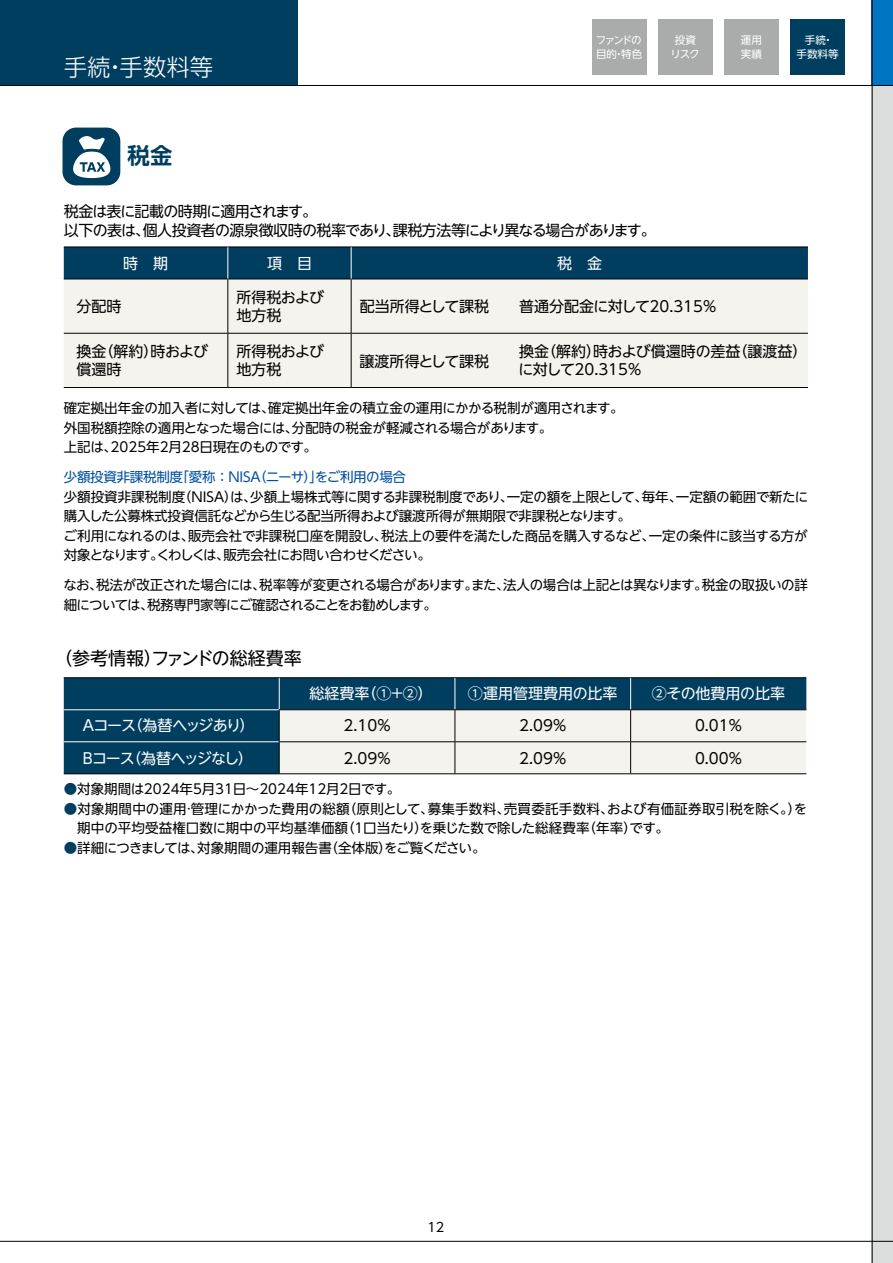
<style>
.page{position:relative;width:893px;height:1263px;background:#fff}
.page>*{position:absolute;margin:0;border:0;box-sizing:border-box;transform-origin:0 0}
.t1{font:300 23.4px "UD Shin Go NT Pro";color:#fff}
.t2{font:700 22.35px "UD Shin Go NT Pro De";color:#003e60}
.t3{font:18px "UD Shin Go NT Pro";color:#000}
.t4{font:15px/19.5px "UD Shin Go NT Pro";letter-spacing:-.03em;color:#000}
.t5{font:15px/18px "UD Shin Go NT Pro";color:#000}
.t6{font:15px "UD Shin Go NT Pro";letter-spacing:-.015em;color:#fff}
.t7{font:15px "UD Shin Go NT Pro";letter-spacing:-.07em;color:#fff}
.t8{font:13.5px/19.5px "UD Shin Go NT Pro";letter-spacing:-.015em;color:#000}
.t9{font:13.5px/19.5px "UD Shin Go NT Pro";letter-spacing:.01em;color:#000}
.t10{font:13.5px/19.5px "UD Shin Go NT Pro";letter-spacing:-.04em;color:#000}
.t11{font:13.5px "UD Shin Go NT Pro";letter-spacing:-.02em;color:#004ea2}
.t12{font:12.75px "UD Shin Go NT Pro";color:#000}
.t13{font:10.5px/13.5px "UD Shin Go NT Pro";color:#fff;text-align:center}
.t14{font:10.5px/13.5px "UD Shin Go NT Pro";letter-spacing:-.135em;color:#fff}
.s1{color:#003e60}
</style>
<div class="page">
<div style="left:872px;top:0;width:21px;height:1263px;background:#dcdddd"></div>
<div style="left:872px;top:0;width:21px;height:85px;background:#0075c2"></div>
<div style="left:0;top:0;width:298px;height:85px;background:#003e60"></div>
<hr style="left:872px;top:0;width:1px;height:1263px;background:#000">
<hr style="left:0;top:1241px;width:893px;height:1px;background:#000">
<hr style="left:0;top:85px;width:893px;height:1px;background:#000">
<div style="left:790px;top:19px;width:55px;height:55px;background:#003e60"></div>
<div style="left:724px;top:19px;width:54px;height:55px;background:#aaabab"></div>
<div style="left:658px;top:19px;width:54px;height:55px;background:#aaabab"></div>
<div style="left:592px;top:19px;width:54px;height:55px;background:#aaabab"></div>
<div style="left:64px;top:248px;width:744px;height:31px;background:#003e60"></div>
<div style="left:64px;top:280px;width:744px;height:107px;background:#f4f3ed"></div>
<hr style="left:64px;top:247px;width:164px;height:1px;background:#000">
<hr style="left:228px;top:247px;width:123px;height:1px;background:#000">
<hr style="left:351px;top:247px;width:457px;height:1px;background:#000">
<hr style="left:228px;top:279px;width:123px;height:1px;background:#000">
<hr style="left:228px;top:279px;width:1px;height:54px;background:#000">
<hr style="left:351px;top:279px;width:457px;height:1px;background:#000">
<hr style="left:351px;top:279px;width:1px;height:54px;background:#000">
<hr style="left:228px;top:333px;width:123px;height:1px;background:#000">
<hr style="left:228px;top:334px;width:1px;height:53px;background:#000">
<hr style="left:351px;top:333px;width:457px;height:1px;background:#000">
<hr style="left:351px;top:334px;width:1px;height:53px;background:#000">
<hr style="left:64px;top:387px;width:164px;height:1px;background:#000">
<hr style="left:228px;top:387px;width:123px;height:1px;background:#000">
<hr style="left:351px;top:387px;width:457px;height:1px;background:#000">
<hr style="left:64px;top:333px;width:164px;height:1px;background:#000">
<hr style="left:64px;top:279px;width:164px;height:1px;background:#000">
<hr style="left:228px;top:247px;width:1px;height:32px;background:#fff">
<hr style="left:351px;top:247px;width:1px;height:32px;background:#fff">
<svg style="left:63px;top:128px;width:57px;height:57px"></svg>
<div style="left:64px;top:678px;width:742px;height:95px;background:#003e60"></div>
<div style="left:280px;top:710px;width:526px;height:63px;background:#f4f3ed"></div>
<hr style="left:64px;top:773px;width:215px;height:1px;background:#000">
<hr style="left:64px;top:677px;width:215px;height:1px;background:#000">
<hr style="left:279px;top:677px;width:176px;height:1px;background:#000">
<hr style="left:455px;top:677px;width:176px;height:1px;background:#000">
<hr style="left:631px;top:677px;width:175px;height:1px;background:#000">
<hr style="left:279px;top:678px;width:1px;height:31px;background:#fff">
<hr style="left:455px;top:678px;width:1px;height:31px;background:#fff">
<hr style="left:630px;top:678px;width:1px;height:31px;background:#fff">
<hr style="left:64px;top:709px;width:215px;height:1px;background:#fff">
<hr style="left:64px;top:741px;width:215px;height:1px;background:#fff">
<hr style="left:279px;top:709px;width:176px;height:1px;background:#000">
<hr style="left:279px;top:710px;width:1px;height:31px;background:#000">
<hr style="left:455px;top:709px;width:176px;height:1px;background:#000">
<hr style="left:631px;top:709px;width:175px;height:1px;background:#000">
<hr style="left:279px;top:742px;width:1px;height:31px;background:#000">
<hr style="left:279px;top:773px;width:176px;height:1px;background:#000">
<hr style="left:455px;top:773px;width:176px;height:1px;background:#000">
<hr style="left:631px;top:773px;width:175px;height:1px;background:#000">
<hr style="left:455px;top:710px;width:1px;height:31px;background:#000">
<hr style="left:630px;top:710px;width:1px;height:31px;background:#000">
<hr style="left:279px;top:741px;width:176px;height:1px;background:#000">
<hr style="left:455px;top:741px;width:176px;height:1px;background:#000">
<hr style="left:455px;top:742px;width:1px;height:31px;background:#000">
<hr style="left:631px;top:741px;width:175px;height:1px;background:#000">
<hr style="left:630px;top:742px;width:1px;height:31px;background:#000">
<h1 class="t1" style="left:64px;top:48px;width:151px">手続・手数料等</h1>
<p class="t14" style="left:596px;top:33px;width:48px">ファンドの目的・特色</p>
<p class="t13" style="left:671px;top:33px;width:31px">投資リスク</p>
<h2 class="t2" style="left:128px;top:138px;width:46px">税金</h2>
<p class="t4" style="left:64px;top:201px;width:594px">税金は表に記載の時期に適用されます。<br>以下の表は、個人投資者の源泉徴収時の税率であり、課税方法等により異なる場合があります。</p>
<p class="t6" style="left:123px;top:251px;width:46px">時　期</p>
<p class="t6" style="left:267px;top:251px;width:46px">項　目</p>
<p class="t6" style="left:557px;top:251px;width:46px">税　金</p>
<p class="t13" style="left:741px;top:33px;width:22px;text-align:left">運用実績</p>
<p class="t13" style="left:796px;top:33px;width:43px">手続・<br>手数料等</p>
<p class="t4" style="left:77px;top:296px;width:47px">分配時</p>
<p class="t5" style="left:236px;top:288px;width:89px">所得税および地方税</p>
<p class="t5" style="left:360px;top:297px;width:358px">配当所得として課税　　普通分配金に対して20.315%</p>
<p class="t5" style="left:77px;top:342px;width:133px">換金（解約）時および償還時</p>
<p class="t5" style="left:236px;top:342px;width:89px">所得税および地方税</p>
<p class="t4" style="left:360px;top:351px;width:131px">譲渡所得として課税</p>
<p class="t5" style="left:518px;top:342px;width:291px;text-indent:-29px">　　換金（解約）時および償還時の差益（譲渡益）に対して20.315%</p>
<p class="t8" style="left:64px;top:398px;width:561px">確定拠出年金の加入者に対しては、確定拠出年金の積立金の運用にかかる税制が適用されます。外国税額控除の適用となった場合には、分配時の税金が軽減される場合があります。<br>上記は、2025年2月28日現在のものです。</p>
<p class="t11" style="left:64px;top:466px;width:344px">少額投資非課税制度「愛称：NISA（ニーサ）」をご利用の場合</p>
<p class="t8" style="left:63px;top:486px;width:746px">少額投資非課税制度（NISA）は、少額上場株式等に関する非課税制度であり、一定の額を上限として、毎年、一定額の範囲で新たに購入した公募株式投資信託などから生じる配当所得および譲渡所得が無期限で非課税となります。<br>ご利用になれるのは、販売会社で非課税口座を開設し、税法上の要件を満たした商品を購入するなど、一定の条件に該当する方が対象となります。くわしくは、販売会社にお問い合わせください。</p>
<p class="t10" style="left:63px;top:575px;width:746px">なお、税法が改正された場合には、税率等が変更される場合があります。また、法人の場合は上記とは異なります。税金の取扱いの詳細については、税務専門家等にご確認されることをお勧めします。</p>
<h3 class="t3" style="left:54px;top:643px;width:249px">（参考情報）ファンドの総経費率</h3>
<p class="t6" style="left:309px;top:682px;width:125px">総経費率（①+②）</p>
<p class="t6" style="left:468px;top:682px;width:151px">①運用管理費用の比率</p>
<p class="t6" style="left:652px;top:682px;width:135px">②その他費用の比率</p>
<p class="t7" style="left:83px;top:714px;width:173px">Aコース（為替ヘッジあり）</p>
<p class="t4" style="left:344px;top:716px;width:48px">2.10%</p>
<p class="t4" style="left:519px;top:716px;width:48px">2.09%</p>
<p class="t4" style="left:695px;top:716px;width:48px">0.01%</p>
<p class="t7" style="left:83px;top:746px;width:172px">Bコース（為替ヘッジなし）</p>
<p class="t4" style="left:344px;top:748px;width:48px">2.09%</p>
<p class="t4" style="left:519px;top:748px;width:48px">2.09%</p>
<p class="t4" style="left:695px;top:748px;width:48px">0.00%</p>
<p class="t8" style="left:64px;top:779px;width:338px"><span class="s1">●</span>対象期間は2024年5月31日～2024年12月2日です。</p>
<p class="t9" style="left:77px;top:799px;width:731px;text-indent:-14px"><span class="s1">●</span>対象期間中の運用·管理にかかった費用の総額（原則として、募集手数料、売買委託手数料、および有価証券取引税を除く。）を期中の平均受益権口数に期中の平均基準価額（１口当たり）を乗じた数で除した総経費率（年率）です。</p>
<p class="t8" style="left:64px;top:838px;width:423px"><span class="s1">●</span>詳細につきましては、対象期間の運用報告書（全体版）をご覧ください。</p>
<p class="t12" style="left:427px;top:1216px;width:18px">12</p>
</div>
